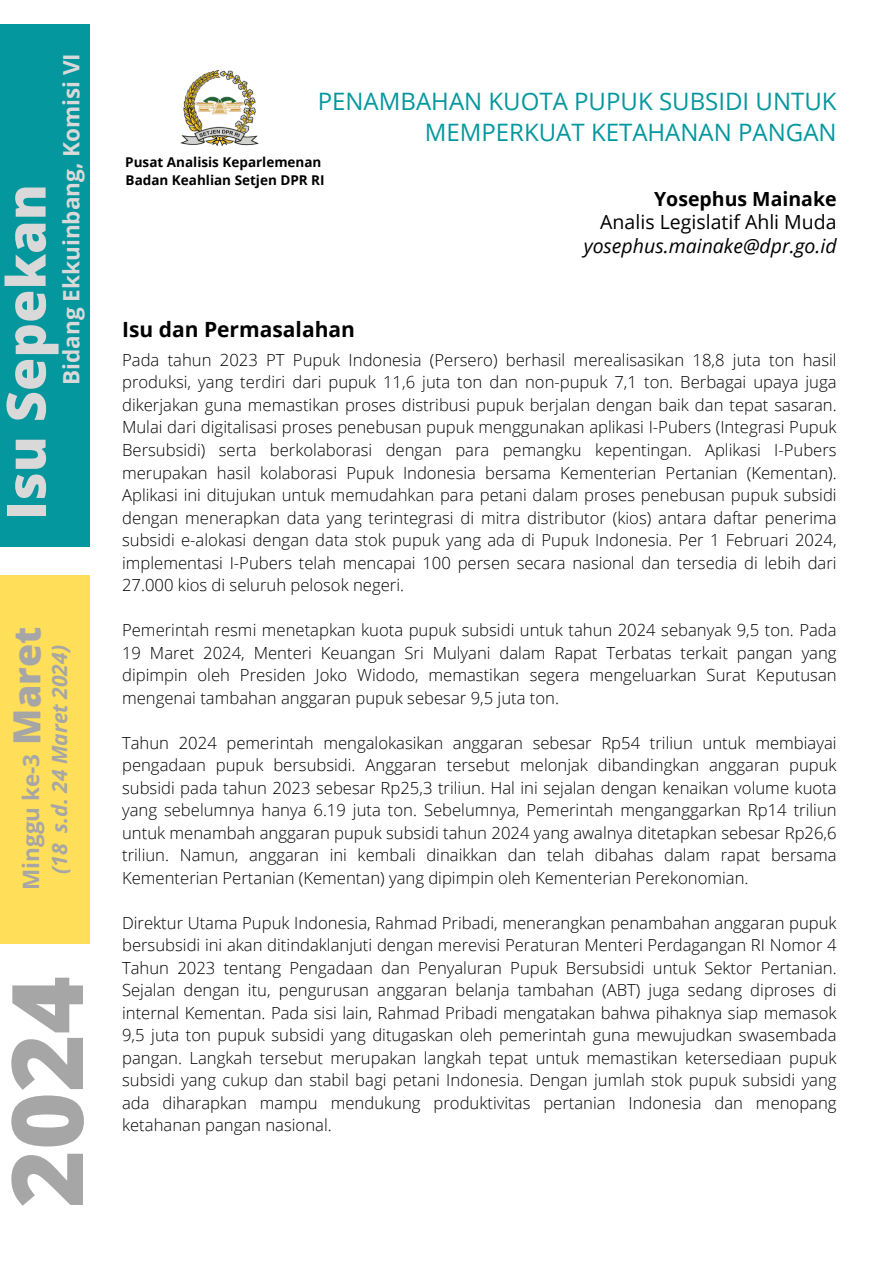
<style>
.page{position:relative;width:894px;height:1264px;background:#fff}
.page>*{position:absolute;margin:0;border:0;box-sizing:border-box;transform-origin:0 0}
.t1{font:800 98.85px "Open Sans";color:#a6a6a6}
.t2{font:800 54px "Open Sans";color:#d9d9d9}
.t3{font:800 37.5px "Open Sans";color:#a6a6a6}
.t4{font:24px/30.3px "Open Sans";color:#04979d;text-align:right}
.t5{font:700 22.5px "Open Sans";color:#d9d9d9}
.t6{font:700 22.5px "Open Sans";color:#a6a6a6}
.t7{font:italic 700 21px "Open Sans";color:#a6a6a6}
.t8{font:700 21px "Open Sans";color:#000}
.t9{font:italic 19.5px "Open Sans";color:#000}
.t10{font:19.5px "Open Sans";color:#000}
.t11{font:700 19.5px "Open Sans";color:#000}
.t12{font:300 16.65px/22.5px "Open Sans";color:#000;text-align:justify}
.t13{font:700 13.5px "Open Sans";color:#000}
</style>
<div class="page">
<div style="left:0;top:25px;width:89px;height:522px;background:#04979d"></div>
<div style="left:0;top:575px;width:89px;height:368px;background:#ffde59"></div>
<img style="left:180px;top:70px;width:79px;height:76px">
<p class="t5" style="left:55px;top:385px;width:333px;rotate:-90deg">Bidang Ekkuinbang, Komisi VI</p>
<p class="t2" style="left:-12px;top:520px;width:337px;rotate:-90deg">Isu Sepekan</p>
<p class="t3" style="left:0;top:744px;width:119px;rotate:-90deg">Maret</p>
<p class="t7" style="left:45px;top:873px;width:231px;rotate:-90deg">(18 s.d. 24 Maret 2024)</p>
<p class="t6" style="left:15px;top:889px;width:138px;rotate:-90deg">Minggu ke-3</p>
<h1 class="t1" style="left:-23px;top:1207px;width:233px;rotate:-90deg">2024</h1>
<p class="t4" style="left:317px;top:86px;width:520px">PENAMBAHAN KUOTA PUPUK SUBSIDI UNTUK<br>MEMPERKUAT KETAHANAN PANGAN</p>
<p class="t13" style="left:125px;top:153px;width:198px">Pusat Analisis Keparlemenan</p>
<p class="t13" style="left:126px;top:171px;width:200px">Badan Keahlian Setjen DPR RI</p>
<h4 class="t8" style="left:122px;top:314px;width:234px">Isu dan Permasalahan</h4>
<p class="t11" style="left:654px;top:185px;width:184px">Yosephus Mainake</p>
<p class="t10" style="left:600px;top:208px;width:238px">Analis Legislatif Ahli Muda</p>
<h6 class="t9" style="left:583px;top:232px;width:254px">yosephus.mainake@dpr.go.id</h6>
<h2 class="t12" style="left:122px;top:348px;width:715px">Pada tahun 2023 PT Pupuk Indonesia (Persero) berhasil merealisasikan 18,8 juta ton hasil produksi, yang terdiri dari pupuk 11,6 juta ton dan non-pupuk 7,1 ton. Berbagai upaya juga dikerjakan guna memastikan proses distribusi pupuk berjalan dengan baik dan tepat sasaran.<br>Mulai dari digitalisasi proses penebusan pupuk menggunakan aplikasi I-Pubers (Integrasi Pupuk Bersubsidi) serta berkolaborasi dengan para pemangku kepentingan. Aplikasi I-Pubers merupakan hasil kolaborasi Pupuk Indonesia bersama Kementerian Pertanian (Kementan).<br>Aplikasi ini ditujukan untuk memudahkan para petani dalam proses penebusan pupuk subsidi dengan menerapkan data yang terintegrasi di mitra distributor (kios) antara daftar penerima subsidi e-alokasi dengan data stok pupuk yang ada di Pupuk Indonesia. Per 1 Februari 2024, implementasi I-Pubers telah mencapai 100 persen secara nasional dan tersedia di lebih dari 27.000 kios di seluruh pelosok negeri.</h2>
<h5 class="t12" style="left:122px;top:618px;width:715px">Pemerintah resmi menetapkan kuota pupuk subsidi untuk tahun 2024 sebanyak 9,5 ton. Pada 19 Maret 2024, Menteri Keuangan Sri Mulyani dalam Rapat Terbatas terkait pangan yang dipimpin oleh Presiden Joko Widodo, memastikan segera mengeluarkan Surat Keputusan mengenai tambahan anggaran pupuk sebesar 9,5 juta ton.</h5>
<h3 class="t12" style="left:122px;top:731px;width:715px">Tahun 2024 pemerintah mengalokasikan anggaran sebesar Rp54 triliun untuk membiayai pengadaan pupuk bersubsidi. Anggaran tersebut melonjak dibandingkan anggaran pupuk subsidi pada tahun 2023 sebesar Rp25,3 triliun. Hal ini sejalan dengan kenaikan volume kuota yang sebelumnya hanya 6.19 juta ton. Sebelumnya, Pemerintah menganggarkan Rp14 triliun untuk menambah anggaran pupuk subsidi tahun 2024 yang awalnya ditetapkan sebesar Rp26,6 triliun. Namun, anggaran ini kembali dinaikkan dan telah dibahas dalam rapat bersama Kementerian Pertanian (Kementan) yang dipimpin oleh Kementerian Perekonomian.</h3>
<h5 class="t12" style="left:122px;top:911px;width:715px">Direktur Utama Pupuk Indonesia, Rahmad Pribadi, menerangkan penambahan anggaran pupuk bersubsidi ini akan ditindaklanjuti dengan merevisi Peraturan Menteri Perdagangan RI Nomor 4<br>Tahun 2023 tentang Pengadaan dan Penyaluran Pupuk Bersubsidi untuk Sektor Pertanian.<br>Sejalan dengan itu, pengurusan anggaran belanja tambahan (ABT) juga sedang diproses di internal Kementan. Pada sisi lain, Rahmad Pribadi mengatakan bahwa pihaknya siap memasok 9,5 juta ton pupuk subsidi yang ditugaskan oleh pemerintah guna mewujudkan swasembada pangan. Langkah tersebut merupakan langkah tepat untuk memastikan ketersediaan pupuk subsidi yang cukup dan stabil bagi petani Indonesia. Dengan jumlah stok pupuk subsidi yang ada diharapkan mampu mendukung produktivitas pertanian Indonesia dan menopang ketahanan pangan nasional.</h5>
</div>
